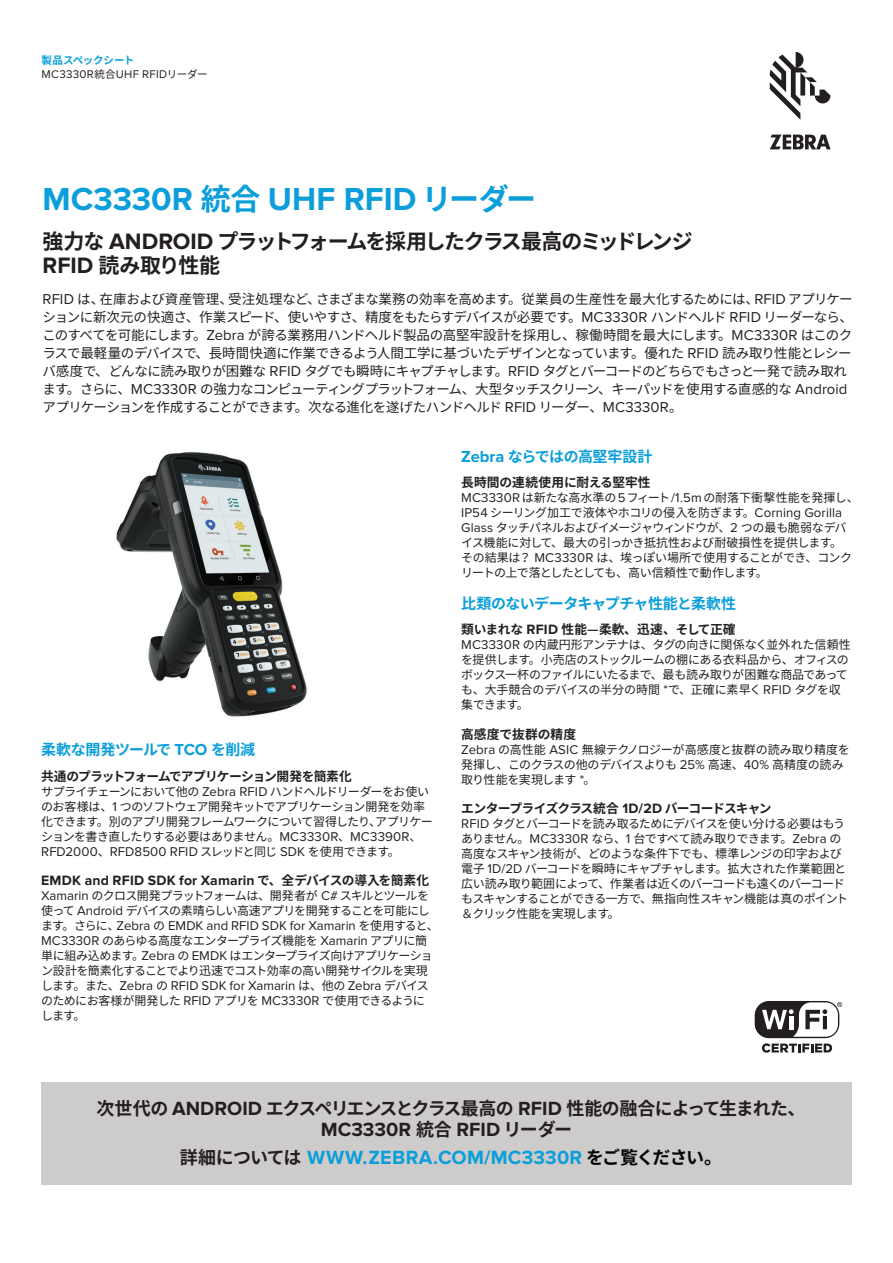
<style>
.page{position:relative;width:893px;height:1263px;background:#fff}
.page>*{position:absolute;margin:0;border:0;box-sizing:border-box;transform-origin:0 0}
.Heading-1-Cover{font:700 33px "Proxima Nova";color:#0a9edb}
.Subhead-1-Cover{font:700 21px/24px "Noto Sans CJ Kjp";letter-spacing:-.09em;color:#231f20}
.Call_to_Action{font:700 19.8px "Proxima Nova";letter-spacing:.015em;color:#0a9edb}
.CTA-Market_Statement{font:700 19.8px "Proxima Nova";letter-spacing:.005em;color:#231f20}
.CTA-Market_Statement-2{font:700 18px "Noto Sans CJ Kjp";letter-spacing:-.065em;color:#231f20}
.Heading-3{font:700 15px "Noto Sans CJ Kjp";letter-spacing:-.035em;color:#0a9edb}
.Heading-4{font:700 14.1px "Proxima Nova";letter-spacing:.01em;color:#231f20}
.Introduction-Cover{font:13.5px/18px "Noto Sans CJ Kjp";letter-spacing:-.045em;color:#231f20}
.Heading-4-2{font:13.2px "Proxima Nova";color:#231f20}
.Body{font:13.2px "Proxima Nova";letter-spacing:.01em;color:#231f20}
.Heading-4-3{font:700 12.75px "Noto Sans CJ Kjp";letter-spacing:-.065em;color:#231f20}
.Heading-4-4{font:700 12.75px "Noto Sans CJ Kjp";letter-spacing:-.06em;color:#231f20}
.Heading-4-5{font:700 12.75px "Noto Sans CJ Kjp";color:#231f20}
.Heading-4-6{font:700 12.75px "Noto Sans CJ Kjp";letter-spacing:-.02em;color:#231f20}
.Body-2{font:12px/15px "Noto Sans CJ Kjp";letter-spacing:-.045em;color:#231f20}
.Heading-4-7{font:12px/15px "Noto Sans CJ Kjp";letter-spacing:-.055em;color:#231f20}
.Body-3{font:12px/15px "Noto Sans CJ Kjp";letter-spacing:-.025em;color:#231f20}
.Zebra_Product_Descri{font:11.55px "Proxima Nova";letter-spacing:.025em;color:#231f20}
.Collateral_Type{font:700 10.5px "Noto Sans CJ Kjp";letter-spacing:-.025em;color:#0a9edb}
.s1{font-family:"Noto Sans CJ Kjp";font-size:10.5px}
.s2{font-family:"Noto Sans CJ Kjp";font-size:30px}
.s3{font-family:"Proxima Nova";font-size:23.1px}
.s4{font-family:"Proxima Nova";font-size:14.85px}
.s5{font-family:"Proxima Nova";font-size:16.5px}
.s6{font-family:"Proxima Nova";font-size:13.2px}
.s7{font-family:"Noto Sans CJ Kjp";font-size:12px}
.s8{font-family:"Noto Sans CJ Kjp";font-size:12.75px}
.s9{font-family:"Proxima Nova";font-size:14.1px}
.s10{font-family:"Proxima Nova";font-size:19.8px}
.s11{font-family:"Noto Sans CJ Kjp";font-size:18px}
.s12{font-family:"Noto Sans CJ Kjp";font-size:18px;color:#231f20}
.s13{font-family:"Noto Sans CJ Kjp";font-size:18px;color:#040503}
</style>
<div class="page">
<div style="left:41px;top:1082px;width:810px;height:103px;background:#ceccca"></div>
<div style="left:755px;top:1001px;width:84px;height:37px;background:#231f20;border-radius:14px"></div>
<svg style="left:762px;top:1043px;width:70px;height:10px"></svg>
<svg style="left:762px;top:1002px;width:80px;height:35px"></svg>
<img style="left:116px;top:452px;width:191px;height:265px">
<svg style="left:770px;top:52px;width:60px;height:68px"></svg>
<svg style="left:770px;top:135px;width:60px;height:14px"></svg>
<p class="Collateral_Type" style="left:41px;top:54px;width:94px">製品スペックシート</p>
<p class="Zebra_Product_Descri" style="left:41px;top:69px;width:168px">MC3330R<span class="s1">統合</span>UHF RFID<span class="s1">リーダー</span></p>
<p class="Heading-1-Cover" style="left:43px;top:180px;width:495px">MC3330R <span class="s2">統合</span> UHF RFID <span class="s2">リーダー</span></p>
<p class="Subhead-1-Cover" style="left:43px;top:230px;width:652px">強力な <span class="s3">ANDROID</span> プラットフォームを採用したクラス最高のミッドレンジ<br><span class="s3">RFID</span> 読み取り性能</p>
<p class="Introduction-Cover" style="left:43px;top:291px;width:812px"><span class="s4">RFID</span> は、在庫および資産管理、受注処理など、さまざまな業務の効率を高めます。従業員の生産性を最大化するためには、<span class="s4">RFID</span> アプリケーションに新次元の快適さ、作業スピード、使いやすさ、精度をもたらすデバイスが必要です。<span class="s4">MC3330R</span> ハンドヘルド <span class="s4">RFID</span> リーダーなら、このすべてを可能にします。<span class="s4">Zebra</span> が誇る業務用ハンドヘルド製品の高堅牢設計を採用し、稼働時間を最大にします。<span class="s4">MC3330R</span> はこのクラスで最軽量のデバイスで、長時間快適に作業できるよう人間工学に基づいたデザインとなっています。優れた <span class="s4">RFID</span> 読み取り性能とレシーバ感度で、どんなに読み取りが困難な <span class="s4">RFID</span> タグでも瞬時にキャプチャします。<span class="s4">RFID</span> タグとバーコードのどちらでもさっと一発で読み取れます。さらに、<span class="s4">MC3330R</span> の強力なコンピューティングプラットフォーム、大型タッチスクリーン、キーパッドを使用する直感的な <span class="s4">Android</span>アプリケーションを作成することができます。次なる進化を遂げたハンドヘルド <span class="s4">RFID</span> リーダー、<span class="s4">MC3330R</span>。</p>
<p class="Heading-3" style="left:41px;top:741px;width:216px">柔軟な開発ツールで <span class="s5">TCO</span> を削減</p>
<p class="Heading-4-4" style="left:41px;top:769px;width:312px">共通のプラットフォームでアプリケーション開発を簡素化</p>
<p class="Body-2" style="left:41px;top:784px;width:393px">サプライチェーンにおいて他の <span class="s6">Zebra RFID</span> ハンドヘルドリーダーをお使いのお客様は、<span class="s6">1</span> つのソフトウェア開発キットでアプリケーション開発を効率化できます。別のアプリ開発フレームワークについて習得したり、アプリケーションを書き直したりする必要はありません。<span class="s6">MC3330R</span>、<span class="s6">MC3390R</span>、</p>
<p class="Body" style="left:41px;top:845px;width:360px">RFD2000<span class="s7">、</span>RFD8500 RFID <span class="s7">スレッドと同じ</span> SDK <span class="s7">を使用できます。</span></p>
<p class="Heading-4" style="left:41px;top:872px;width:390px">EMDK and RFID SDK for Xamarin <span class="s8">で、全デバイスの導入を簡素化</span></p>
<p class="Heading-4-7" style="left:41px;top:888px;width:390px"><span class="s6">Xamarin</span> のクロス開発プラットフォームは、開発者が <span class="s6">C#</span> スキルとツールを使って <span class="s6">Android</span> デバイスの素晴らしい高速アプリを開発することを可能にし</p>
<p class="Heading-4-2" style="left:41px;top:919px;width:399px"><span class="s7">ます。さらに、</span>Zebra <span class="s7">の</span> EMDK and RFID SDK for Xamarin <span class="s7">を使用すると、</span></p>
<p class="Heading-4-7" style="left:41px;top:933px;width:393px"><span class="s6">MC3330R</span> のあらゆる高度なエンタープライズ機能を <span class="s6">Xamarin</span> アプリに簡単に組み込めます。<span class="s6">Zebra</span> の <span class="s6">EMDK</span> はエンタープライズ向けアプリケーション設計を簡素化することでより迅速でコスト効率の高い開発サイクルを実現</p>
<p class="Heading-4-2" style="left:41px;top:979px;width:389px"><span class="s7">します。また、</span>Zebra <span class="s7">の</span> RFID SDK for Xamarin <span class="s7">は、他の</span> Zebra <span class="s7">デバイス</span></p>
<p class="Heading-4-7" style="left:41px;top:993px;width:385px">のためにお客様が開発した <span class="s6">RFID</span> アプリを <span class="s6">MC3330R</span> で使用できるようにします。</p>
<p class="Heading-3" style="left:461px;top:448px;width:193px"><span class="s5">Zebra</span> ならではの高堅牢設計</p>
<p class="Heading-4-5" style="left:461px;top:475px;width:191px">長時間の連続使用に耐える堅牢性</p>
<p class="Body-2" style="left:461px;top:491px;width:399px"><span class="s6">MC3330R</span>は新たな高水準の<span class="s6">5</span>フィート<span class="s6">/1.5m</span>の耐落下衝撃性能を発揮し、<span class="s6">IP54</span> シーリング加工で液体やホコリの侵入を防ぎます。<span class="s6">Corning Gorilla Glass</span> タッチパネルおよびイメージャウィンドウが、<span class="s6">2</span> つの最も脆弱なデバイス機能に対して、最大の引っかき抵抗性および耐破損性を提供します。<br>その結果は？ <span class="s6">MC3330R</span> は、埃っぽい場所で使用することができ、コンクリートの上で落としたとしても、高い信頼性で動作します。</p>
<p class="Heading-3" style="left:461px;top:595px;width:276px">比類のないデータキャプチャ性能と柔軟性</p>
<p class="Heading-4-6" style="left:461px;top:622px;width:276px">類いまれな <span class="s9">RFID</span> 性能—柔軟、迅速、そして正確</p>
<p class="Body-2" style="left:461px;top:638px;width:391px"><span class="s6">MC3330R</span> の内蔵円形アンテナは、タグの向きに関係なく並外れた信頼性を提供します。小売店のストックルームの棚にある衣料品から、オフィスのボックス一杯のファイルにいたるまで、最も読み取りが困難な商品であっても、大手競合のデバイスの半分の時間 <span class="s6">*</span>で、正確に素早く <span class="s6">RFID</span> タグを収集できます。</p>
<p class="Heading-4-5" style="left:461px;top:727px;width:116px">高感度で抜群の精度</p>
<p class="Body-3" style="left:461px;top:742px;width:390px"><span class="s6">Zebra</span> の高性能 <span class="s6">ASIC</span> 無線テクノロジーが高感度と抜群の読み取り精度を発揮し、このクラスの他のデバイスよりも <span class="s6">25%</span> 高速、<span class="s6">40%</span> 高精度の読み取り性能を実現します <span class="s6">*</span>。</p>
<p class="Heading-4-3" style="left:461px;top:801px;width:312px">エンタープライズクラス統合 <span class="s9">1D/2D</span> バーコードスキャン</p>
<p class="Body-2" style="left:461px;top:816px;width:389px"><span class="s6">RFID</span> タグとバーコードを読み取るためにデバイスを使い分ける必要はもうありません。<span class="s6">MC3330R</span> なら、<span class="s6">1</span> 台ですべて読み取りできます。<span class="s6">Zebra</span> の高度なスキャン技術が、どのような条件下でも、標準レンジの印字および電子 <span class="s6">1D/2D</span> バーコードを瞬時にキャプチャします。拡大された作業範囲と広い読み取り範囲によって、作業者は近くのバーコードも遠くのバーコードもスキャンすることができる一方で、無指向性スキャン機能は真のポイント＆クリック性能を実現します。</p>
<p class="CTA-Market_Statement-2" style="left:97px;top:1098px;width:710px">次世代の <span class="s10">ANDROID</span> エクスペリエンスとクラス最高の <span class="s10">RFID</span> 性能の融合によって生まれた、</p>
<p class="CTA-Market_Statement" style="left:321px;top:1118px;width:253px">MC3330R <span class="s11">統合</span> RFID <span class="s11">リーダー</span></p>
<p class="Call_to_Action" style="left:180px;top:1145px;width:544px"><span class="s12">詳細については</span> WWW.ZEBRA.COM/MC3330R <span class="s13">をご覧ください。</span></p>
</div>
